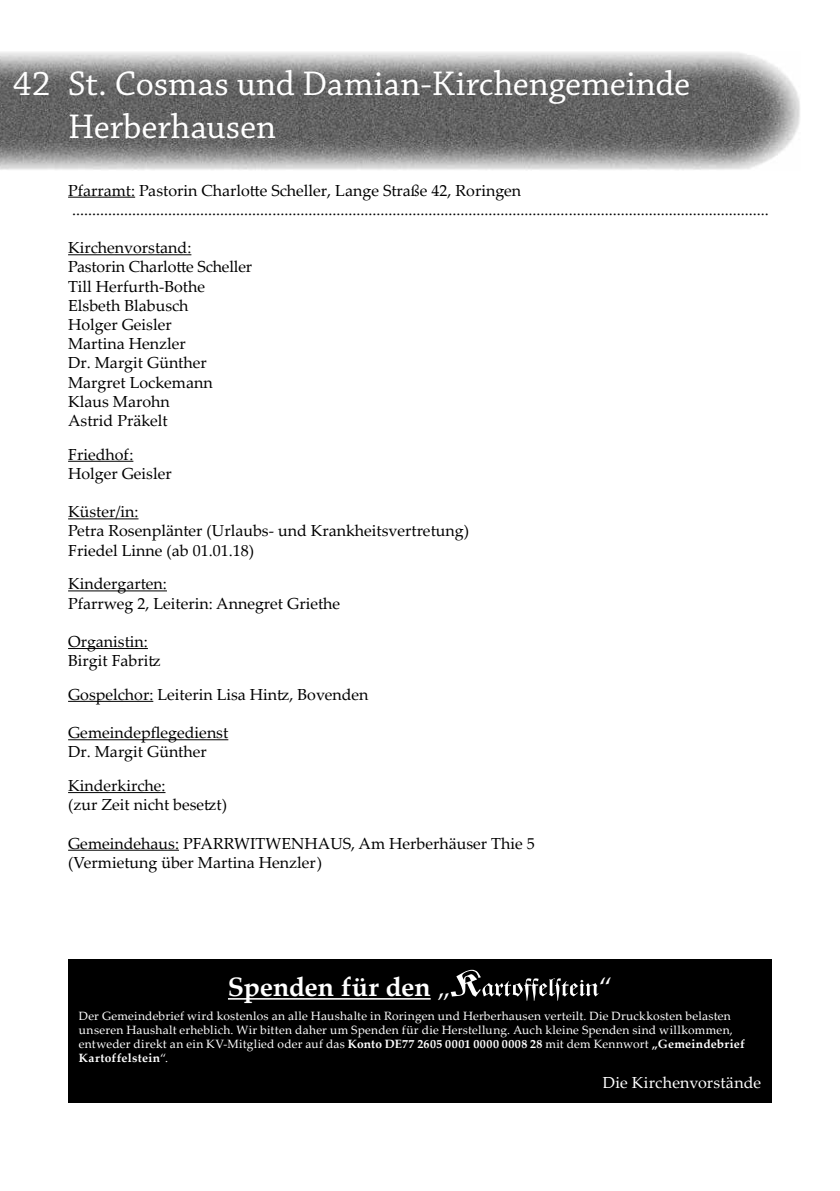
<style>
.page{position:relative;width:840px;height:1191px;background:#fff}
.page>*{position:absolute;margin:0;border:0;box-sizing:border-box;transform-origin:0 0}
.t1{font:36px/43.2px "Chaparral Pro";letter-spacing:-.005em;color:#fff}
.t2{font:700 26.6px "Palatino Linotype";letter-spacing:-.005em;color:#fff}
.t3{font:26.6px "Palatino Linotype";color:#fff}
.t4{font:16px/19.2px "Palatino Linotype";color:#000}
.t5{font:16px "Palatino Linotype";letter-spacing:.01em;color:#fff}
.t6{font:12px/14px "Palatino Linotype";letter-spacing:.02em;color:#fff}
.s1{font-weight:400}
.s2{font-weight:700}
</style>
<div class="page">
<img style="left:0;top:52px;width:799px;height:118px">
<div style="left:68px;top:959px;width:703px;height:143px;background:#000"></div>
<hr style="left:228px;top:998px;width:202px;height:1px;background:#fff">
<svg style="left:450px;top:969px;width:148px;height:31px"></svg>
<hr style="left:68px;top:197px;width:67px;height:1px;background:#000">
<hr style="left:68px;top:254px;width:123px;height:1px;background:#000">
<hr style="left:68px;top:461px;width:65px;height:1px;background:#000">
<hr style="left:68px;top:518px;width:70px;height:1px;background:#000">
<hr style="left:68px;top:590px;width:99px;height:1px;background:#000">
<hr style="left:68px;top:648px;width:80px;height:1px;background:#000">
<hr style="left:68px;top:701px;width:85px;height:1px;background:#000">
<hr style="left:68px;top:739px;width:160px;height:1px;background:#000">
<hr style="left:68px;top:792px;width:97px;height:1px;background:#000">
<hr style="left:68px;top:849px;width:111px;height:1px;background:#000">
<h1 class="t1" style="left:68px;top:63px;width:623px;text-indent:-55px">42 St. Cosmas und Damian-Kirchengemeinde<br>Herberhausen</h1>
<p class="t4" style="left:68px;top:180px;width:701px">Pfarramt: Pastorin Charlotte Scheller, Lange Straße 42, Roringen ..............................................................................................................................................................................</p>
<p class="t4" style="left:68px;top:237px;width:185px">Kirchenvorstand:<br>Pastorin Charlotte Scheller<br>Till Herfurth-Bothe<br>Elsbeth Blabusch<br>Holger Geisler<br>Martina Henzler<br>Dr. Margit Günther<br>Margret Lockemann<br>Klaus Marohn<br>Astrid Präkelt</p>
<p class="t4" style="left:68px;top:444px;width:105px">Friedhof:<br>Holger Geisler</p>
<p class="t4" style="left:68px;top:501px;width:402px">Küster/in:<br>Petra Rosenplänter (Urlaubs- und Krankheitsvertretung)<br>Friedel Linne (ab 01.01.18)</p>
<p class="t4" style="left:68px;top:573px;width:273px">Kindergarten:<br>Pfarrweg 2, Leiterin: Annegret Griethe</p>
<p class="t4" style="left:68px;top:631px;width:94px">Organistin:<br>Birgit Fabritz</p>
<p class="t4" style="left:68px;top:684px;width:302px">Gospelchor: Leiterin Lisa Hintz, Bovenden</p>
<p class="t4" style="left:68px;top:722px;width:162px">Gemeindepflegedienst<br>Dr. Margit Günther</p>
<p class="t4" style="left:68px;top:775px;width:160px">Kinderkirche:<br>(zur Zeit nicht besetzt)</p>
<p class="t4" style="left:68px;top:833px;width:468px">Gemeindehaus: PFARRWITWENHAUS, Am Herberhäuser Thie 5 (Vermietung über Martina Henzler)</p>
<h2 class="t2" style="left:228px;top:968px;width:224px">Spenden für den <span class="s1">„</span></h2>
<h2 class="t3" style="left:598px;top:968px;width:15px">“</h2>
<p class="t6" style="left:79px;top:1008px;width:667px">Der Gemeindebrief wird kostenlos an alle Haushalte in Roringen und Herberhausen verteilt. Die Druckkosten belasten unseren Haushalt erheblich. Wir bitten daher um Spenden für die Herstellung. Auch kleine Spenden sind willkommen, entweder direkt an ein KV-Mitglied oder auf das <span class="s2">Konto DE77 2605 0001 0000 0008 28</span> mit dem Kennwort <span class="s2">„Gemeindebrief Kartoffelstein</span>“.</p>
<p class="t5" style="left:602px;top:1071px;width:160px">Die Kirchenvorstände</p>
</div>
